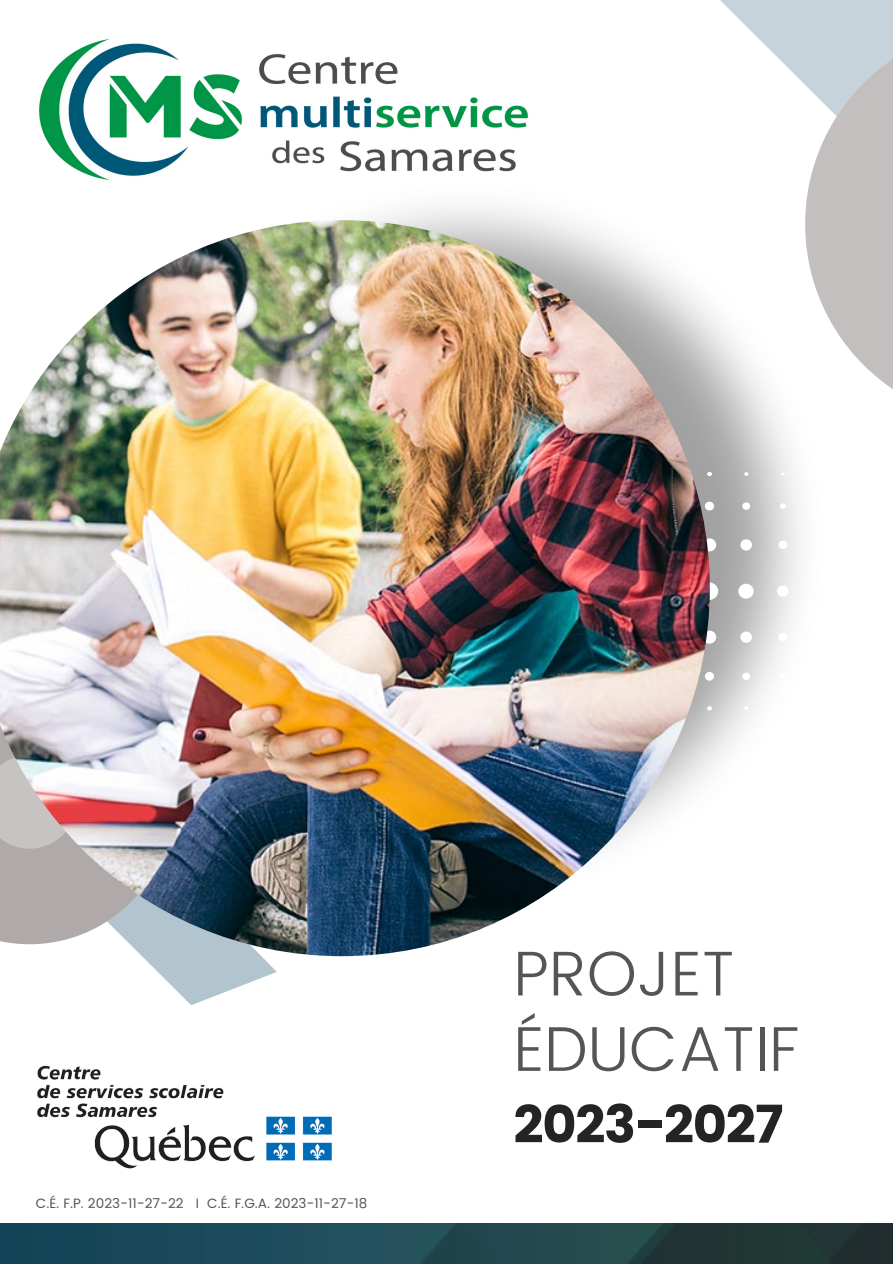
<style>
.page{position:relative;width:893px;height:1264px;background:#fff}
.page>*{position:absolute;margin:0;border:0;box-sizing:border-box;transform-origin:0 0}
.t1{font:300 63.15px/75.3px "Poppins";color:#555}
.t2{font:52.65px "Poppins";letter-spacing:-.025em;color:#242424}
.t3{font:13.5px "Poppins";color:#555}
</style>
<div class="page">
<img style="left:371px;top:206px;width:430px;height:565px">
<img style="left:39px;top:39px;width:489px;height:141px">
<svg style="left:142px;top:956px;width:135px;height:48px;fill:#b2c4cd"></svg>
<svg style="left:709px;top:582px;width:9px;height:18px"></svg>
<svg style="left:738px;top:583px;width:15px;height:15px"></svg>
<svg style="left:776px;top:585px;width:12px;height:12px"></svg>
<svg style="left:709px;top:538px;width:7px;height:13px"></svg>
<svg style="left:740px;top:539px;width:12px;height:11px"></svg>
<svg style="left:778px;top:540px;width:9px;height:9px"></svg>
<svg style="left:709px;top:501px;width:5px;height:9px"></svg>
<svg style="left:742px;top:508px;width:8px;height:2px"></svg>
<svg style="left:709px;top:706px;width:3px;height:4px"></svg>
<svg style="left:744px;top:706px;width:4px;height:4px"></svg>
<svg style="left:709px;top:672px;width:5px;height:8px"></svg>
<svg style="left:742px;top:672px;width:8px;height:8px"></svg>
<svg style="left:780px;top:673px;width:6px;height:6px"></svg>
<svg style="left:709px;top:630px;width:7px;height:13px"></svg>
<svg style="left:740px;top:631px;width:12px;height:12px"></svg>
<svg style="left:778px;top:633px;width:9px;height:8px"></svg>
<img style="left:0;top:220px;width:709px;height:736px">
<svg style="left:710px;top:0;width:91px;height:508px"></svg>
<svg style="left:729px;top:0;width:163px;height:423px"></svg>
<img style="left:37px;top:1065px;width:295px;height:104px">
<img style="left:0;top:1223px;width:892px;height:39px">
<p class="t3" style="left:36px;top:1195px;width:333px">C.É. F.P. 2023-11-27-22 I C.É. F.G.A. 2023-11-27-18</p>
<p class="t1" style="left:513px;top:936px;width:287px">PROJET<br>ÉDUCATIF</p>
<p class="t2" style="left:513px;top:1093px;width:272px">2023-2027</p>
</div>
